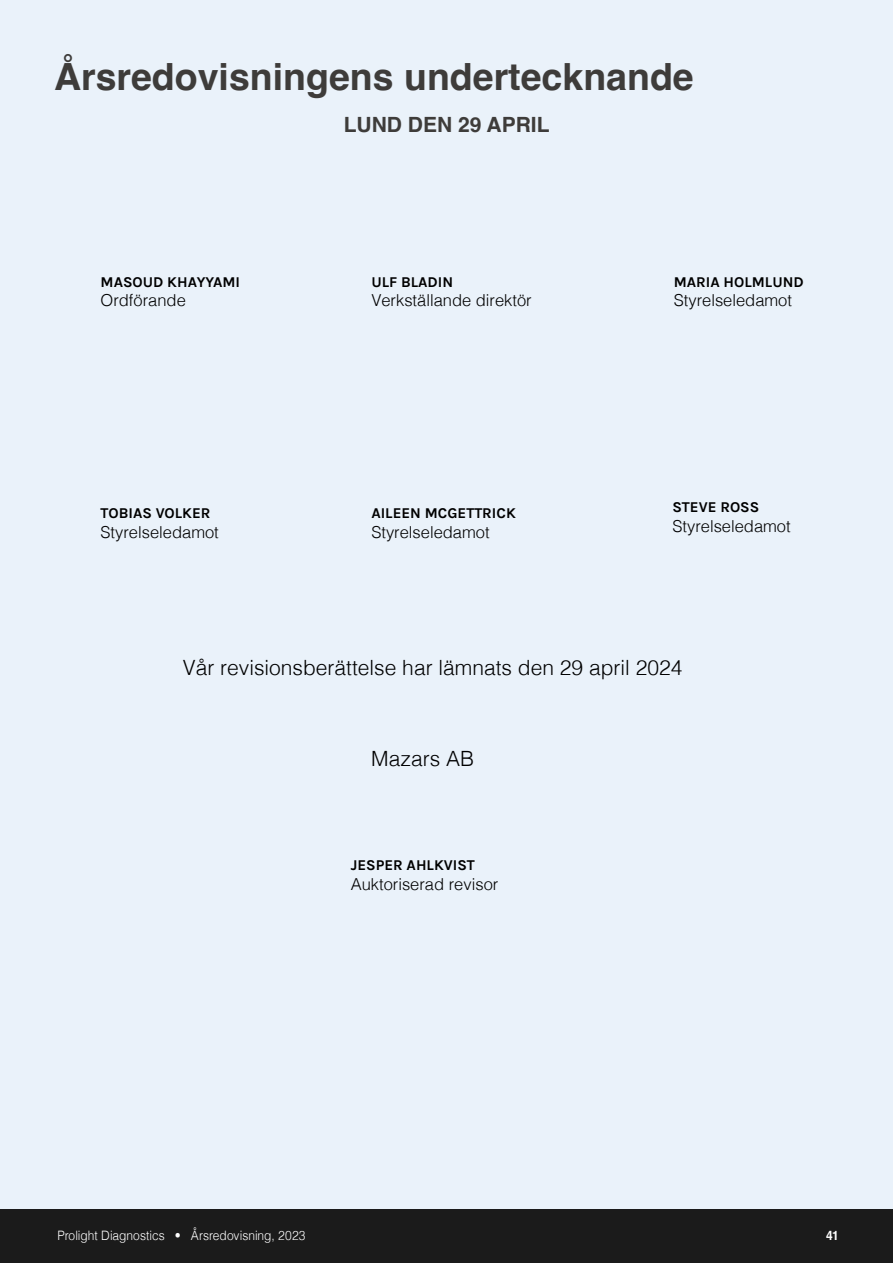
<style>
.page{position:relative;width:893px;height:1263px;background:#fff}
.page>*{position:absolute;margin:0;border:0;box-sizing:border-box;transform-origin:0 0}
.t1{font:700 37.5px "Helvetica";color:#3e3c3a}
.t2{font:300 21px "Helvetica";color:#000}
.t3{font:700 21px "Helvetica";color:#3e3c3a}
.t4{font:300 16.5px "Helvetica";color:#000}
.t5{font:700 15px "Karla";color:#000}
.t6{font:300 12.9px "Helvetica";color:#fff;scale:.93 1}
.t7{font:700 12.9px "Helvetica";color:#fff;scale:.93 1}
</style>
<div class="page">
<div style="left:0;top:1209px;width:893px;height:54px;background:#1b1b1b"></div>
<div style="left:0;top:0;width:893px;height:1209px;background:#eaf2fa"></div>
<h1 class="t1" style="left:54px;top:47px;width:641px">Årsredovisningens undertecknande</h1>
<p class="t3" style="left:344px;top:108px;width:207px">LUND DEN 29 APRIL</p>
<p class="t5" style="left:101px;top:272px;width:141px">MASOUD KHAYYAMI</p>
<p class="t4" style="left:101px;top:286px;width:87px">Ordförande</p>
<p class="t5" style="left:101px;top:503px;width:111px">TOBIAS VOLKER</p>
<p class="t4" style="left:101px;top:518px;width:120px">Styrelseledamot</p>
<p class="t5" style="left:371px;top:272px;width:83px">ULF BLADIN</p>
<p class="t4" style="left:371px;top:286px;width:162px">Verkställande direktör</p>
<p class="t5" style="left:371px;top:503px;width:146px">AILEEN MCGETTRICK</p>
<p class="t4" style="left:371px;top:518px;width:120px">Styrelseledamot</p>
<p class="t5" style="left:674px;top:272px;width:131px">MARIA HOLMLUND</p>
<p class="t4" style="left:674px;top:286px;width:120px">Styrelseledamot</p>
<p class="t5" style="left:672px;top:497px;width:88px">STEVE ROSS</p>
<p class="t4" style="left:672px;top:512px;width:120px">Styrelseledamot</p>
<p class="t2" style="left:183px;top:650px;width:501px">Vår revisionsberättelse har lämnats den 29 april 2024</p>
<p class="t2" style="left:371px;top:740px;width:104px">Mazars AB</p>
<p class="t5" style="left:351px;top:856px;width:126px">JESPER AHLKVIST</p>
<p class="t4" style="left:351px;top:870px;width:149px">Auktoriserad revisor</p>
<p class="t6" style="left:57px;top:1225px;width:268px">Prolight Diagnostics • Årsredovisning, 2023</p>
<p class="t7" style="left:826px;top:1225px;width:15px">41</p>
</div>
